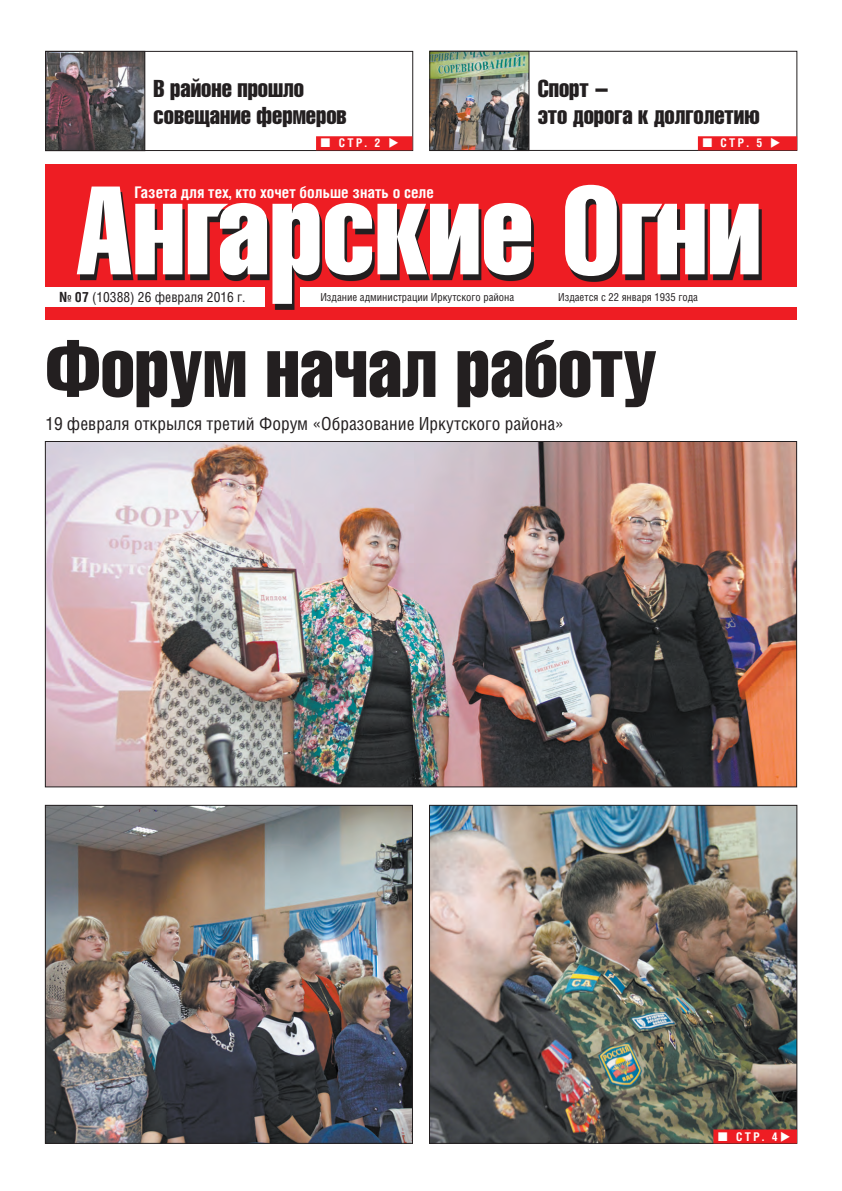
<style>
.page{position:relative;width:842px;height:1191px;background:#fff}
.page>*{position:absolute;margin:0;border:0;box-sizing:border-box;transform-origin:0 0}
.Заголовок_1{font:80px "Helios Compressed";color:#231f20}
.Микрозаг{font:24px "Helios Compressed";color:#231f20}
.Подзаголовок_1{font:18px "Helios Cond";color:#231f20}
.t1{font:700 16px "Helios Cond";color:#fff}
.t2{font:14px "Helios Cond";color:#231f20}
.t3{font:700 12px "Helios Cond";letter-spacing:.2em;color:#fff}
.t4{font:11px "Helios Cond";color:#231f20}
.s1{font-weight:700}
</style>
<div class="page">
<div style="left:45px;top:164px;width:752px;height:156px;background:#ee1d23"></div>
<div style="left:300px;top:287px;width:497px;height:20px;background:#fff"></div>
<div style="left:45px;top:287px;width:220px;height:20px;background:#fff"></div>
<svg style="left:274px;top:203px;width:487px;height:107px"></svg>
<svg style="left:77px;top:185px;width:681px;height:119px;fill:#fff"></svg>
<div style="left:429px;top:51px;width:368px;height:100px;border:1px solid #231f20"></div>
<div style="left:45px;top:51px;width:368px;height:100px;border:1px solid #231f20"></div>
<img style="left:431px;top:53px;width:96px;height:96px">
<div style="left:429px;top:51px;width:100px;height:100px;border:1px solid #231f20"></div>
<img style="left:47px;top:53px;width:96px;height:96px">
<div style="left:45px;top:51px;width:100px;height:100px;border:1px solid #231f20"></div>
<img style="left:47px;top:443px;width:748px;height:342px">
<img style="left:47px;top:807px;width:364px;height:334px">
<div style="left:45px;top:805px;width:368px;height:338px;border:1px solid #231f20"></div>
<img style="left:431px;top:807px;width:364px;height:334px">
<div style="left:429px;top:805px;width:368px;height:338px;border:1px solid #231f20"></div>
<div style="left:698px;top:136px;width:99px;height:14px;background:#ee1d23"></div>
<div style="left:316px;top:136px;width:96px;height:14px;background:#ee1d23"></div>
<div style="left:713px;top:1129px;width:84px;height:14px;background:#ee1d23"></div>
<p class="Микрозаг" style="left:154px;top:75px;width:152px">В районе прошло</p>
<p class="Микрозаг" style="left:154px;top:102px;width:195px">совещание фермеров</p>
<p class="Микрозаг" style="left:538px;top:75px;width:73px">Спорт –</p>
<p class="Микрозаг" style="left:538px;top:101px;width:223px">это дорога к долголетию</p>
<p class="t3" style="left:339px;top:136px;width:62px">СТР. 2 ◆</p>
<p class="t3" style="left:720px;top:136px;width:62px">СТР. 5 ◆</p>
<h3 class="t1" style="left:134px;top:183px;width:301px">Газета для тех, кто хочет больше знать о селе</h3>
<p class="t2" style="left:60px;top:289px;width:188px"><span class="s1">№ 07</span> (10388) 26 февраля 2016 г.</p>
<p class="t4" style="left:320px;top:290px;width:195px">Издание администрации Иркутского района</p>
<p class="t4" style="left:558px;top:290px;width:141px">Издается с 22 января 1935 года</p>
<p class="Заголовок_1" style="left:45px;top:321px;width:613px">Форум начал работу</p>
<p class="Подзаголовок_1" style="left:45px;top:413px;width:520px">19 февраля открылся третий Форум «Образование Иркутского района»</p>
<p class="t3" style="left:736px;top:1129px;width:56px">СТР. 4◆</p>
</div>
